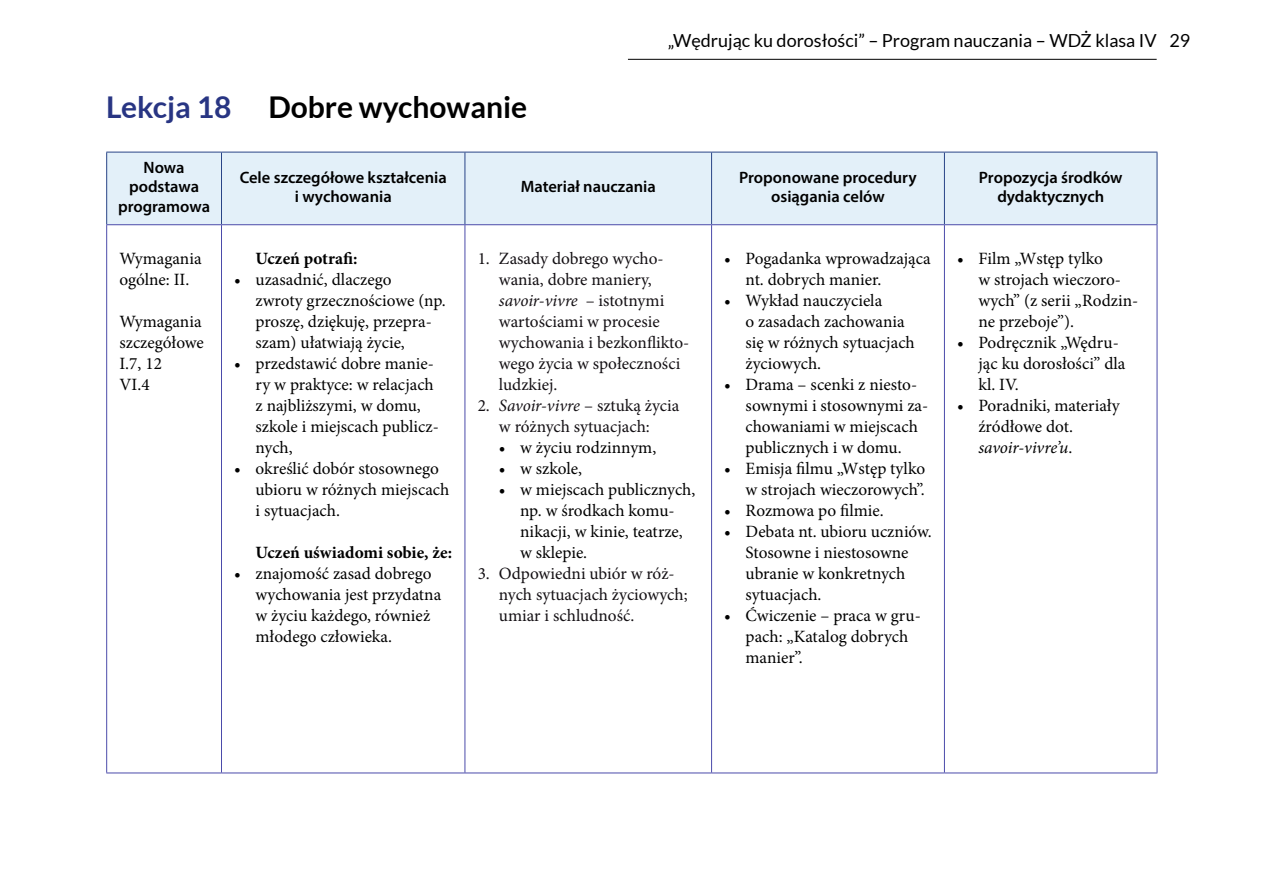
<style>
.page{position:relative;width:1263px;height:893px;background:#fff}
.page>*{position:absolute;margin:0;border:0;box-sizing:border-box;transform-origin:0 0}
.t1{font:700 30px "Lato";color:#000}
.t2{font:18px "Lato";color:#000}
.t3{font:17.25px/21px "Minion Pro";color:#000}
.t4{font:17.25px/21px "Minion Pro";color:#141014}
.t5{font:700 17.25px "Minion Pro";color:#000}
.t6{font:600 16.5px/19.5px "Myriad Pro";color:#000;text-align:center}
.s1{color:#283583}
.s2{font-style:italic}
</style>
<div class="page">
<hr style="left:628px;top:59px;width:529px;height:1px;background:#000">
<div style="left:107px;top:153px;width:1050px;height:71px;background:#e3f0f9"></div>
<hr style="left:221px;top:152px;width:1px;height:72px;background:#294487">
<hr style="left:465px;top:152px;width:1px;height:72px;background:#294487">
<hr style="left:711px;top:152px;width:1px;height:72px;background:#294487">
<hr style="left:944px;top:152px;width:1px;height:72px;background:#294487">
<hr style="left:221px;top:225px;width:1px;height:548px;background:#4b4baa">
<hr style="left:465px;top:225px;width:1px;height:548px;background:#4b4baa">
<hr style="left:711px;top:225px;width:1px;height:548px;background:#4b4baa">
<hr style="left:944px;top:225px;width:1px;height:548px;background:#4b4baa">
<hr style="left:106px;top:152px;width:115px;height:1px;background:#294487">
<hr style="left:106px;top:152px;width:1px;height:72px;background:#294487">
<hr style="left:221px;top:152px;width:244px;height:1px;background:#294487">
<hr style="left:465px;top:152px;width:246px;height:1px;background:#294487">
<hr style="left:711px;top:152px;width:233px;height:1px;background:#294487">
<hr style="left:944px;top:152px;width:213px;height:1px;background:#294487">
<hr style="left:1157px;top:152px;width:1px;height:72px;background:#294487">
<hr style="left:106px;top:224px;width:115px;height:1px;background:#4b4baa">
<hr style="left:106px;top:225px;width:1px;height:548px;background:#4b4baa">
<hr style="left:221px;top:224px;width:244px;height:1px;background:#4b4baa">
<hr style="left:465px;top:224px;width:246px;height:1px;background:#4b4baa">
<hr style="left:711px;top:224px;width:233px;height:1px;background:#4b4baa">
<hr style="left:944px;top:224px;width:213px;height:1px;background:#4b4baa">
<hr style="left:1157px;top:225px;width:1px;height:548px;background:#4b4baa">
<hr style="left:106px;top:773px;width:115px;height:1px;background:#4b4baa">
<hr style="left:221px;top:773px;width:244px;height:1px;background:#4b4baa">
<hr style="left:465px;top:773px;width:246px;height:1px;background:#4b4baa">
<hr style="left:711px;top:773px;width:233px;height:1px;background:#4b4baa">
<hr style="left:944px;top:773px;width:213px;height:1px;background:#4b4baa">
<p class="t2" style="left:668px;top:31px;width:524px">„Wędrując ku dorosłości” – Program nauczania – WDŻ klasa IV 29</p>
<h1 class="t1" style="left:106px;top:90px;width:422px"><span class="s1">Lekcja 18</span> Dobre wychowanie</h1>
<p class="t6" style="left:118px;top:157px;width:93px">Nowa podstawa programowa</p>
<p class="t6" style="left:240px;top:167px;width:209px">Cele szczegółowe kształcenia i wychowania</p>
<p class="t6" style="left:521px;top:177px;width:136px">Materiał nauczania</p>
<p class="t6" style="left:739px;top:167px;width:179px">Proponowane procedury osiągania celów</p>
<p class="t6" style="left:979px;top:167px;width:145px">Propozycja środków dydaktycznych</p>
<p class="t3" style="left:119px;top:248px;width:84px">Wymagania ogólne: II.</p>
<p class="t3" style="left:119px;top:311px;width:86px">Wymagania szczegółowe<br>I.7, 12<br>VI.4</p>
<p class="t3" style="left:978px;top:248px;width:161px;text-indent:-21px">• Film „Wstęp tylko<br>w strojach wieczoro&shy;wych” (z serii „Rodzin&shy;ne przeboje”).</p>
<p class="t3" style="left:978px;top:332px;width:149px;text-indent:-21px">• Podręcznik „Wędru&shy;jąc ku dorosłości” dla kl. IV.</p>
<p class="t3" style="left:978px;top:395px;width:143px;text-indent:-21px">• Poradniki, materiały źródłowe dot. <span class="s2">savoir-vivre’u</span>.</p>
<p class="t3" style="left:745px;top:248px;width:187px;text-indent:-21px">• Pogadanka wprowadzająca nt. dobrych manier.</p>
<p class="t3" style="left:745px;top:290px;width:171px;text-indent:-21px">• Wykład nauczyciela<br>o zasadach zachowania się w różnych sytuacjach życiowych.</p>
<p class="t3" style="left:745px;top:374px;width:184px;text-indent:-21px">• Drama – scenki z niesto&shy;sownymi i stosownymi za&shy;chowaniami w miejscach publicznych i w domu.</p>
<p class="t3" style="left:724px;top:458px;width:202px;text-align:right">• Emisja filmu „Wstęp tylko w strojach wieczorowych”.</p>
<p class="t3" style="left:724px;top:500px;width:161px">• Rozmowa po filmie.</p>
<p class="t3" style="left:745px;top:521px;width:188px;text-indent:-21px">• Debata nt. ubioru uczniów.<br>Stosowne i niestosowne ubranie w konkretnych sytuacjach.</p>
<p class="t3" style="left:745px;top:605px;width:177px;text-indent:-21px">• Ćwiczenie – praca w gru&shy;pach: „Katalog dobrych manier”.</p>
<p class="t4" style="left:499px;top:248px;width:192px;text-indent:-21px">1. Zasady dobrego wycho&shy;wania, dobre maniery, <span class="s2">savoir-vivre</span> – istotnymi wartościami w procesie wychowania i bezkonflikto&shy;wego życia w społeczności ludzkiej.</p>
<p class="t4" style="left:478px;top:395px;width:203px;text-align:center">2. <span class="s2">Savoir-vivre</span> – sztuką życia w różnych sytuacjach:</p>
<p class="t3" style="left:499px;top:437px;width:159px">• w życiu rodzinnym,</p>
<p class="t3" style="left:499px;top:458px;width:85px">• w szkole,</p>
<p class="t3" style="left:520px;top:479px;width:177px;text-indent:-21px">• w miejscach publicznych, np. w środkach komu&shy;nikacji, w kinie, teatrze, w sklepie.</p>
<p class="t4" style="left:499px;top:563px;width:190px;text-indent:-21px">3. Odpowiedni ubiór w róż&shy;nych sytuacjach życiowych; umiar i schludność.</p>
<p class="t5" style="left:255px;top:246px;width:103px">Uczeń potrafi:</p>
<p class="t3" style="left:255px;top:269px;width:192px;text-indent:-21px">• uzasadnić, dlaczego<br>zwroty grzecznościowe (np. proszę, dziękuję, przepra&shy;szam) ułatwiają życie,</p>
<p class="t3" style="left:255px;top:353px;width:185px;text-indent:-21px">• przedstawić dobre manie&shy;ry w praktyce: w relacjach z najbliższymi, w domu, szkole i miejscach publicz&shy;nych,</p>
<p class="t3" style="left:255px;top:458px;width:195px;text-indent:-21px">• określić dobór stosownego ubioru w różnych miejscach i sytuacjach.</p>
<p class="t5" style="left:255px;top:540px;width:198px">Uczeń uświadomi sobie, że:</p>
<p class="t3" style="left:255px;top:563px;width:187px;text-indent:-21px">• znajomość zasad dobrego wychowania jest przydatna w życiu każdego, również młodego człowieka.</p>
</div>
